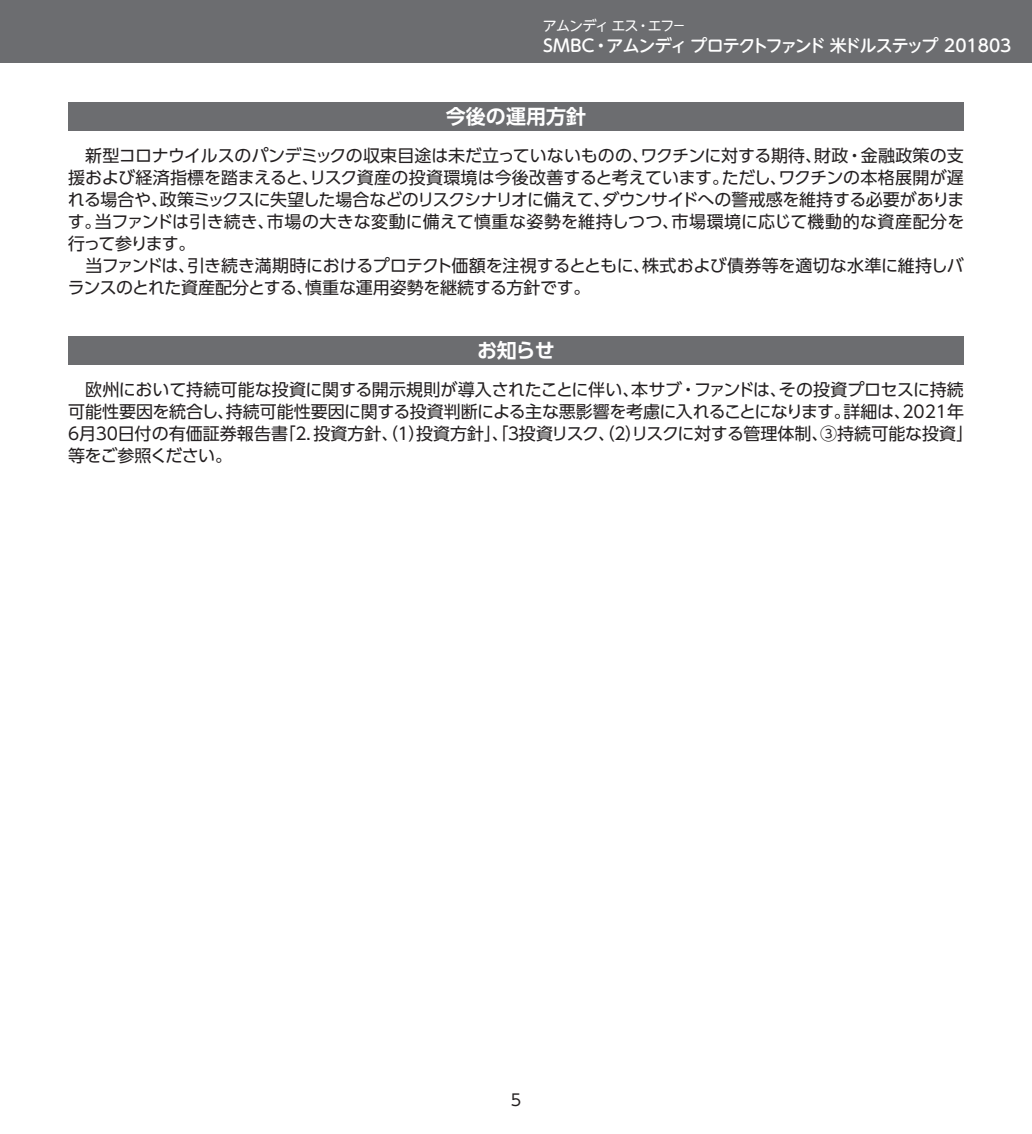
<style>
.page{position:relative;width:1032px;height:1134px;background:#fff}
.page>*{position:absolute;margin:0;border:0;box-sizing:border-box;transform-origin:0 0}
.t1{font:700 20px "UD Shin Go Pro De";color:#fff}
.t2{font:17px/22px "UD Shin Go Pro";letter-spacing:-.005em;color:#231f20}
.t3{font:500 17px "UD Shin M Go Pro";letter-spacing:-.055em;color:#fff}
.t4{font:16px "UD Shin Go Pro";color:#231f20}
.t5{font:14px "UD Shin M Go Pro";letter-spacing:-.065em;color:#fff}
</style>
<div class="page">
<div style="left:0;top:0;width:1032px;height:62px;background:#6c6d70"></div>
<div style="left:68px;top:102px;width:896px;height:28px;background:#6c6d70"></div>
<div style="left:68px;top:336px;width:896px;height:28px;background:#6c6d70"></div>
<p class="t5" style="left:543px;top:15px;width:145px">アムンディ エス・エフ－</p>
<p class="t3" style="left:543px;top:32px;width:470px">SMBC・アムンディ プロテクトファンド 米ドルステップ 201803</p>
<p class="t1" style="left:446px;top:100px;width:142px">今後の運用方針</p>
<p class="t2" style="left:68px;top:144px;width:898px">　新型コロナウイルスのパンデミックの収束目途は未だ立っていないものの、ワクチンに対する期待、財政・金融政策の支援および経済指標を踏まえると、リスク資産の投資環境は今後改善すると考えています。ただし、ワクチンの本格展開が遅れる場合や、政策ミックスに失望した場合などのリスクシナリオに備えて、ダウンサイドへの警戒感を維持する必要があります。当ファンドは引き続き、市場の大きな変動に備えて慎重な姿勢を維持しつつ、市場環境に応じて機動的な資産配分を行って参ります。<br>　当ファンドは、引き続き満期時におけるプロテクト価額を注視するとともに、株式および債券等を適切な水準に維持しバランスのとれた資産配分とする、慎重な運用姿勢を継続する方針です。</p>
<p class="t1" style="left:477px;top:334px;width:79px">お知らせ</p>
<p class="t2" style="left:68px;top:378px;width:907px">　欧州において持続可能な投資に関する開示規則が導入されたことに伴い、本サブ・ファンドは、その投資プロセスに持続可能性要因を統合し、持続可能性要因に関する投資判断による主な悪影響を考慮に入れることになります。詳細は、2021年6月30日付の有価証券報告書「２．投資方針、（１）投資方針」、「３投資リスク、（２）リスクに対する管理体制、③持続可能な投資」等をご参照ください。</p>
<p class="t4" style="left:511px;top:1087px;width:12px">5</p>
</div>
